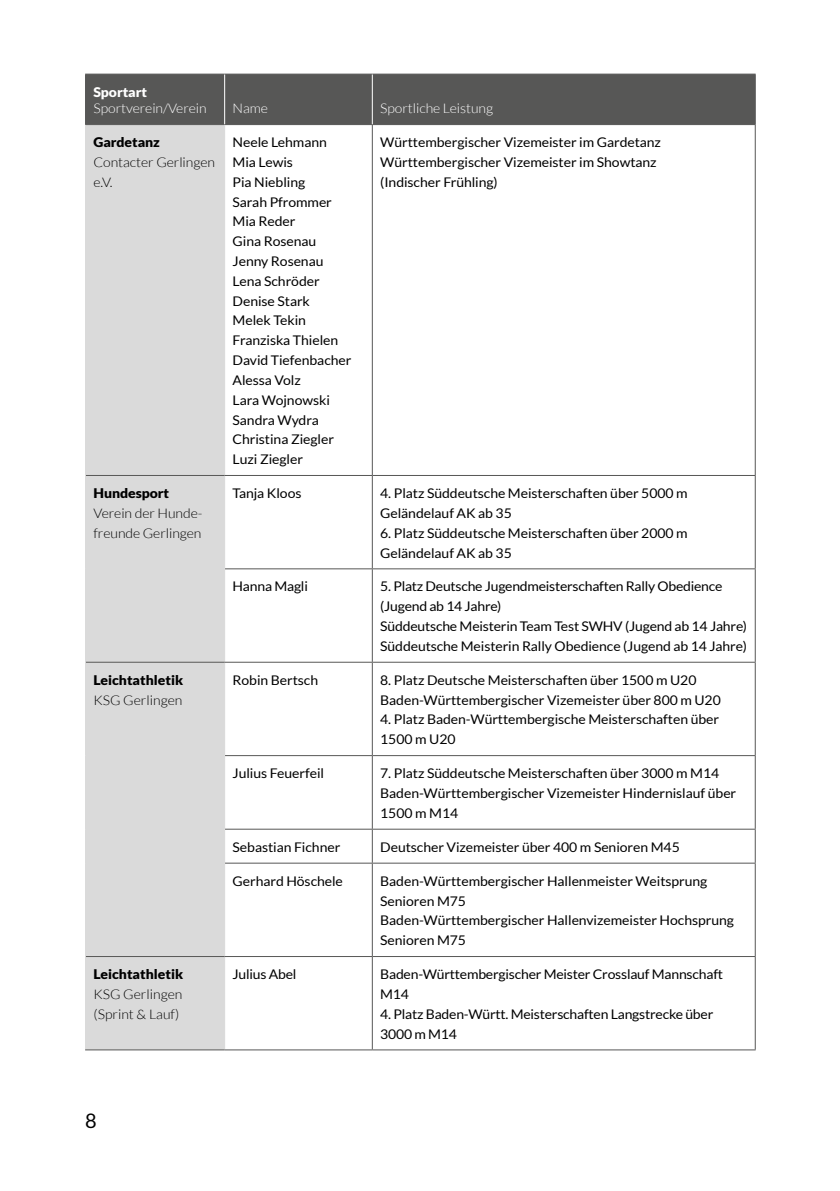
<style>
.page{position:relative;width:840px;height:1191px;background:#fff}
.page>*{position:absolute;margin:0;border:0;box-sizing:border-box;transform-origin:0 0}
.t1{font:20px "Lato";color:#000}
.Tabellen_Tabelle_Text{font:13.4px/19.8px "Lato";letter-spacing:-.005em;color:#000;scale:1.05 1}
.Tabellen_Head_1{font:300 13.4px/19.8px "Lato";letter-spacing:-.005em;color:#000;scale:1.05 1}
.Tabellen_Head_1-2{font:300 13.4px/16.4px "Lato";letter-spacing:-.005em;color:#fff;scale:1.05 1}
.Tabellen_Head_1-3{font:900 13.4px/19.8px "Lato";color:#000;scale:1.05 1}
.s1{font-weight:900}
.s2{font-weight:300}
</style>
<div class="page">
<div style="left:86px;top:75px;width:668px;height:49px;background:#575756"></div>
<div style="left:86px;top:125px;width:138px;height:924px;background:#dadada"></div>
<hr style="left:85px;top:74px;width:139px;height:1px;background:#575756">
<hr style="left:85px;top:75px;width:1px;height:49px;background:#575756">
<hr style="left:224px;top:74px;width:148px;height:1px;background:#575756">
<hr style="left:372px;top:74px;width:383px;height:1px;background:#575756">
<hr style="left:754px;top:75px;width:1px;height:49px;background:#575756">
<hr style="left:85px;top:124px;width:139px;height:1px;background:#575756">
<hr style="left:224px;top:124px;width:148px;height:1px;background:#575756">
<hr style="left:372px;top:124px;width:383px;height:1px;background:#575756">
<hr style="left:224px;top:75px;width:1px;height:49px;background:#fff">
<hr style="left:372px;top:75px;width:1px;height:49px;background:#fff">
<hr style="left:85px;top:125px;width:1px;height:350px;background:#dadada">
<hr style="left:224px;top:125px;width:1px;height:350px;background:#dadada">
<hr style="left:85px;top:475px;width:1px;height:94px;background:#dadada">
<hr style="left:224px;top:476px;width:1px;height:93px;background:#dadada">
<hr style="left:85px;top:569px;width:1px;height:93px;background:#dadada">
<hr style="left:224px;top:569px;width:1px;height:93px;background:#dadada">
<hr style="left:85px;top:662px;width:1px;height:93px;background:#dadada">
<hr style="left:224px;top:662px;width:1px;height:93px;background:#dadada">
<hr style="left:85px;top:755px;width:1px;height:74px;background:#dadada">
<hr style="left:224px;top:755px;width:1px;height:74px;background:#dadada">
<hr style="left:85px;top:829px;width:1px;height:34px;background:#dadada">
<hr style="left:224px;top:829px;width:1px;height:34px;background:#dadada">
<hr style="left:85px;top:863px;width:1px;height:93px;background:#dadada">
<hr style="left:224px;top:863px;width:1px;height:93px;background:#dadada">
<hr style="left:85px;top:956px;width:1px;height:93px;background:#dadada">
<hr style="left:224px;top:957px;width:1px;height:92px;background:#dadada">
<hr style="left:372px;top:125px;width:1px;height:350px;background:#575756">
<hr style="left:754px;top:125px;width:1px;height:350px;background:#575756">
<hr style="left:224px;top:475px;width:148px;height:1px;background:#575756">
<hr style="left:372px;top:475px;width:383px;height:1px;background:#575756">
<hr style="left:372px;top:476px;width:1px;height:92px;background:#575756">
<hr style="left:754px;top:476px;width:1px;height:92px;background:#575756">
<hr style="left:225px;top:568px;width:147px;height:1px;background:#575756">
<hr style="left:372px;top:568px;width:383px;height:1px;background:#575756">
<hr style="left:372px;top:569px;width:1px;height:93px;background:#575756">
<hr style="left:754px;top:569px;width:1px;height:93px;background:#575756">
<hr style="left:224px;top:662px;width:148px;height:1px;background:#575756">
<hr style="left:372px;top:662px;width:383px;height:1px;background:#575756">
<hr style="left:372px;top:662px;width:1px;height:93px;background:#575756">
<hr style="left:754px;top:662px;width:1px;height:93px;background:#575756">
<hr style="left:225px;top:755px;width:147px;height:1px;background:#575756">
<hr style="left:372px;top:755px;width:383px;height:1px;background:#575756">
<hr style="left:372px;top:756px;width:1px;height:72px;background:#575756">
<hr style="left:754px;top:756px;width:1px;height:72px;background:#575756">
<hr style="left:225px;top:828px;width:147px;height:1px;background:#575756">
<hr style="left:372px;top:828px;width:383px;height:1px;background:#575756">
<hr style="left:372px;top:829px;width:1px;height:33px;background:#575756">
<hr style="left:754px;top:829px;width:1px;height:33px;background:#575756">
<hr style="left:225px;top:862px;width:147px;height:1px;background:#575756">
<hr style="left:372px;top:862px;width:383px;height:1px;background:#575756">
<hr style="left:372px;top:863px;width:1px;height:93px;background:#575756">
<hr style="left:754px;top:863px;width:1px;height:93px;background:#575756">
<hr style="left:224px;top:956px;width:148px;height:1px;background:#575756">
<hr style="left:372px;top:956px;width:383px;height:1px;background:#575756">
<hr style="left:372px;top:957px;width:1px;height:92px;background:#575756">
<hr style="left:754px;top:957px;width:1px;height:92px;background:#575756">
<hr style="left:224px;top:1049px;width:148px;height:1px;background:#575756">
<hr style="left:372px;top:1049px;width:383px;height:1px;background:#575756">
<hr style="left:86px;top:475px;width:138px;height:1px;background:#575756">
<hr style="left:86px;top:662px;width:138px;height:1px;background:#575756">
<hr style="left:86px;top:956px;width:138px;height:1px;background:#575756">
<hr style="left:85px;top:1049px;width:139px;height:1px;background:#575756">
<p class="Tabellen_Head_1-2" style="left:93px;top:84px;width:109px"><span class="s1">Sportart<br></span>Sportverein/Verein</p>
<p class="Tabellen_Head_1-2" style="left:232px;top:100px;width:35px">Name</p>
<p class="Tabellen_Head_1-2" style="left:380px;top:100px;width:109px">Sportliche Leistung</p>
<p class="Tabellen_Head_1" style="left:93px;top:133px;width:117px"><span class="s1">Gardetanz<br></span>Contacter Gerlingen e.V.</p>
<p class="Tabellen_Tabelle_Text" style="left:232px;top:132px;width:91px">Neele Lehmann</p>
<p class="Tabellen_Tabelle_Text" style="left:232px;top:152px;width:59px">Mia Lewis</p>
<p class="Tabellen_Tabelle_Text" style="left:232px;top:172px;width:71px">Pia Niebling</p>
<p class="Tabellen_Tabelle_Text" style="left:232px;top:192px;width:96px">Sarah Pfrommer</p>
<p class="Tabellen_Tabelle_Text" style="left:232px;top:212px;width:61px">Mia Reder</p>
<p class="Tabellen_Tabelle_Text" style="left:232px;top:231px;width:81px">Gina Rosenau</p>
<p class="Tabellen_Tabelle_Text" style="left:232px;top:251px;width:88px">Jenny Rosenau</p>
<p class="Tabellen_Tabelle_Text" style="left:232px;top:271px;width:84px">Lena Schröder</p>
<p class="Tabellen_Tabelle_Text" style="left:232px;top:291px;width:75px">Denise Stark</p>
<p class="Tabellen_Tabelle_Text" style="left:232px;top:311px;width:71px">Melek Tekin</p>
<p class="Tabellen_Tabelle_Text" style="left:232px;top:330px;width:102px">Franziska Thielen</p>
<p class="Tabellen_Tabelle_Text" style="left:232px;top:350px;width:115px">David Tiefenbacher</p>
<p class="Tabellen_Tabelle_Text" style="left:232px;top:370px;width:66px">Alessa Volz</p>
<p class="Tabellen_Tabelle_Text" style="left:232px;top:390px;width:94px">Lara Wojnowski</p>
<p class="Tabellen_Tabelle_Text" style="left:232px;top:410px;width:83px">Sandra Wydra</p>
<p class="Tabellen_Tabelle_Text" style="left:232px;top:429px;width:98px">Christina Ziegler</p>
<p class="Tabellen_Tabelle_Text" style="left:232px;top:449px;width:68px">Luzi Ziegler</p>
<p class="Tabellen_Tabelle_Text" style="left:380px;top:132px;width:269px">Württembergischer Vizemeister im Gardetanz</p>
<p class="Tabellen_Tabelle_Text" style="left:380px;top:152px;width:264px">Württembergischer Vizemeister im Showtanz (Indischer Frühling)</p>
<p class="Tabellen_Head_1" style="left:93px;top:483px;width:105px"><span class="s1">Hundesport<br></span>Verein der Hunde&shy;freunde Gerlingen</p>
<p class="Tabellen_Tabelle_Text" style="left:232px;top:483px;width:67px">Tanja Kloos</p>
<p class="Tabellen_Tabelle_Text" style="left:380px;top:483px;width:294px">4. Platz Süddeutsche Meisterschaften über 5000 m<br>Geländelauf AK ab 35</p>
<p class="Tabellen_Tabelle_Text" style="left:380px;top:523px;width:294px">6. Platz Süddeutsche Meisterschaften über 2000 m<br>Geländelauf AK ab 35</p>
<p class="Tabellen_Tabelle_Text" style="left:232px;top:576px;width:73px">Hanna Magli</p>
<p class="Tabellen_Tabelle_Text" style="left:380px;top:576px;width:327px">5. Platz Deutsche Jugendmeisterschaften Rally Obedience (Jugend ab 14 Jahre)</p>
<p class="Tabellen_Tabelle_Text" style="left:380px;top:616px;width:351px">Süddeutsche Meisterin Team Test SWHV (Jugend ab 14 Jahre)</p>
<p class="Tabellen_Tabelle_Text" style="left:380px;top:636px;width:350px">Süddeutsche Meisterin Rally Obedience (Jugend ab 14 Jahre)</p>
<p class="Tabellen_Head_1-3" style="left:93px;top:670px;width:87px">Leichtathletik<br><span class="s2">KSG Gerlingen</span></p>
<p class="Tabellen_Tabelle_Text" style="left:232px;top:670px;width:83px">Robin Bertsch</p>
<p class="Tabellen_Tabelle_Text" style="left:380px;top:670px;width:302px">8. Platz Deutsche Meisterschaften über 1500 m U20</p>
<p class="Tabellen_Tabelle_Text" style="left:380px;top:690px;width:326px">Baden-Württembergischer Vizemeister über 800 m U20</p>
<p class="Tabellen_Tabelle_Text" style="left:380px;top:709px;width:324px">4. Platz Baden-Württembergische Meisterschaften über<br>1500 m U20</p>
<p class="Tabellen_Tabelle_Text" style="left:232px;top:763px;width:89px">Julius Feuerfeil</p>
<p class="Tabellen_Tabelle_Text" style="left:380px;top:763px;width:324px">7. Platz Süddeutsche Meisterschaften über 3000 m M14</p>
<p class="Tabellen_Tabelle_Text" style="left:380px;top:783px;width:340px">Baden-Württembergischer Vizemeister Hindernislauf über<br>1500 m M14</p>
<p class="Tabellen_Tabelle_Text" style="left:232px;top:837px;width:104px">Sebastian Fichner</p>
<p class="Tabellen_Tabelle_Text" style="left:380px;top:837px;width:286px">Deutscher Vizemeister über 400 m Senioren M45</p>
<p class="Tabellen_Tabelle_Text" style="left:232px;top:871px;width:107px">Gerhard Höschele</p>
<p class="Tabellen_Tabelle_Text" style="left:380px;top:871px;width:313px">Baden-Württembergischer Hallenmeister Weitsprung<br>Senioren M75</p>
<p class="Tabellen_Tabelle_Text" style="left:380px;top:910px;width:338px">Baden-Württembergischer Hallenvizemeister Hochsprung<br>Senioren M75</p>
<p class="Tabellen_Head_1" style="left:93px;top:964px;width:87px;text-align:justify"><span class="s1">Leichtathletik </span>KSG Gerlingen (Sprint &amp; Lauf)</p>
<p class="Tabellen_Tabelle_Text" style="left:232px;top:964px;width:62px">Julius Abel</p>
<p class="Tabellen_Tabelle_Text" style="left:380px;top:964px;width:328px">Baden-Württembergischer Meister Crosslauf Mannschaft<br>M14</p>
<p class="Tabellen_Tabelle_Text" style="left:380px;top:1004px;width:318px">4. Platz Baden-Württ. Meisterschaften Langstrecke über<br>3000 m M14</p>
<h1 class="t1" style="left:85px;top:1109px;width:13px">8</h1>
</div>
